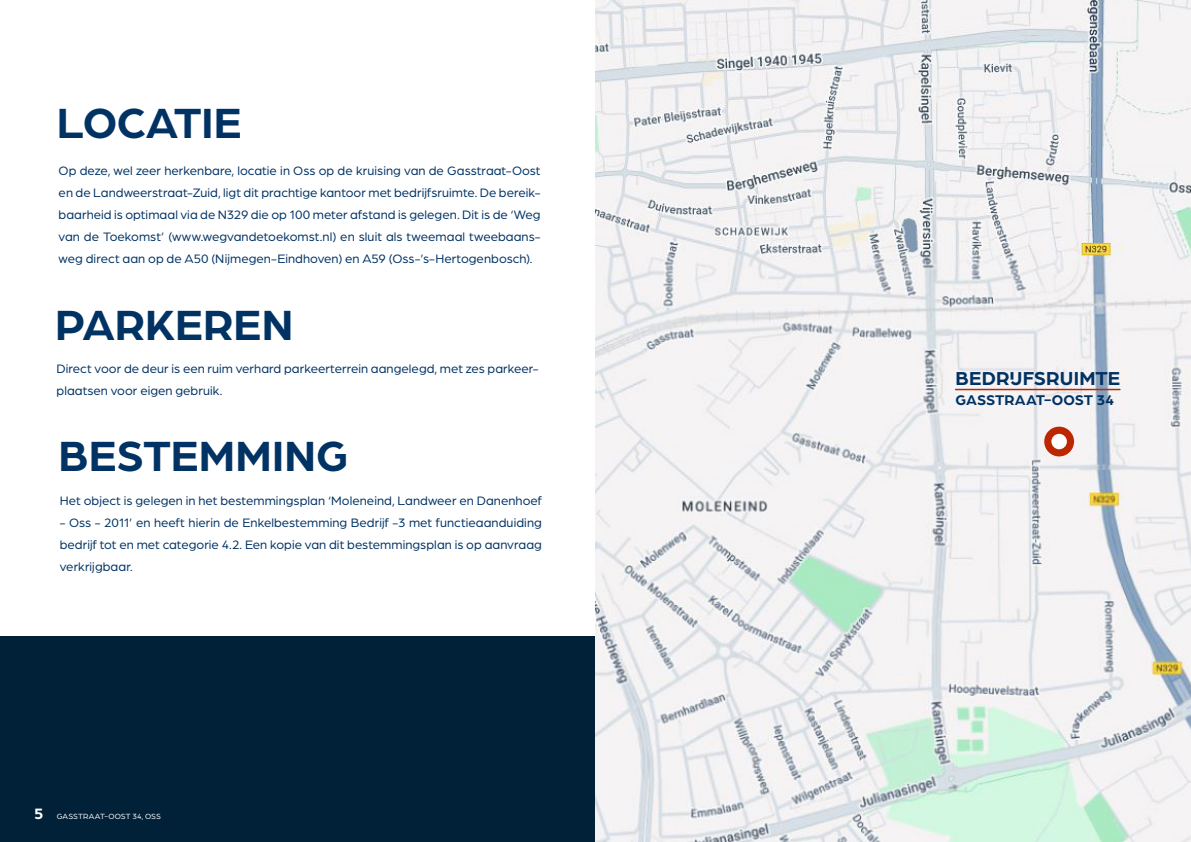
<style>
.page{position:relative;width:1191px;height:842px;background:#fff}
.page>*{position:absolute;margin:0;border:0;box-sizing:border-box;transform-origin:0 0}
.Koppen_groot_blauw{font:700 45px "Arboria";color:#003264}
.t1{font:700 20px "Arboria";letter-spacing:.005em;color:#003264}
.t2{font:700 15px "Arboria";letter-spacing:-.01em;color:#003264}
.Broodtekst_blauw{font:13px/22px "Arboria";letter-spacing:.005em;color:#003264;text-align:justify}
.t3{font:8px "Arboria";letter-spacing:.01em;color:#fff}
.s1{font-weight:700;font-size:16px}
</style>
<div class="page">
<div style="left:0;top:637px;width:1191px;height:205px;background:#002138"></div>
<img style="left:595px;top:0;width:596px;height:842px">
<hr style="left:955px;top:389px;width:165px;height:1px;background:#bc2701">
<div style="left:1044px;top:427px;width:30px;height:29px;background:#bc2701;border-radius:50%"></div>
<div style="left:1051px;top:434px;width:15px;height:15px;background:#fff;border-radius:50%"></div>
<p class="Koppen_groot_blauw" style="left:57px;top:92px;width:186px">LOCATIE</p>
<p class="Broodtekst_blauw" style="left:59px;top:159px;width:483px">Op deze, wel zeer herkenbare, locatie in Oss op de kruising van de Gasstraat-Oost en de Landweerstraat-Zuid, ligt dit prachtige kantoor met bedrijfsruimte. De bereik&shy;baarheid is optimaal via de N329 die op 100 meter afstand is gelegen. Dit is de ‘Weg van de Toekomst’ (www.wegvandetoekomst.nl) en sluit als tweemaal tweebaans&shy;weg direct aan op de A50 (Nijmegen-Eindhoven) en A59 (Oss-’s-Hertogenbosch).</p>
<p class="Koppen_groot_blauw" style="left:55px;top:294px;width:239px">PARKEREN</p>
<p class="Broodtekst_blauw" style="left:56px;top:357px;width:483px">Direct voor de deur is een ruim verhard parkeerterrein aangelegd, met zes parkeer&shy;plaatsen voor eigen gebruik.</p>
<p class="Koppen_groot_blauw" style="left:59px;top:425px;width:291px">BESTEMMING</p>
<p class="Broodtekst_blauw" style="left:60px;top:489px;width:483px">Het object is gelegen in het bestemmingsplan ‘Moleneind, Landweer en Danenhoef</p>
<p class="Broodtekst_blauw" style="left:60px;top:511px;width:483px">- Oss - 2011’ en heeft hierin de Enkelbestemming Bedrijf -3 met functieaanduiding bedrijf tot en met categorie 4.2. Een kopie van dit bestemmingsplan is op aanvraag verkrijgbaar.</p>
<p class="t3" style="left:34px;top:811px;width:129px"><span class="s1">5</span> GASSTRAAT-OOST 34, OSS</p>
<p class="t1" style="left:955px;top:364px;width:166px">BEDRIJFSRUIMTE</p>
<p class="t2" style="left:955px;top:389px;width:160px">GASSTRAAT-OOST 34</p>
</div>
